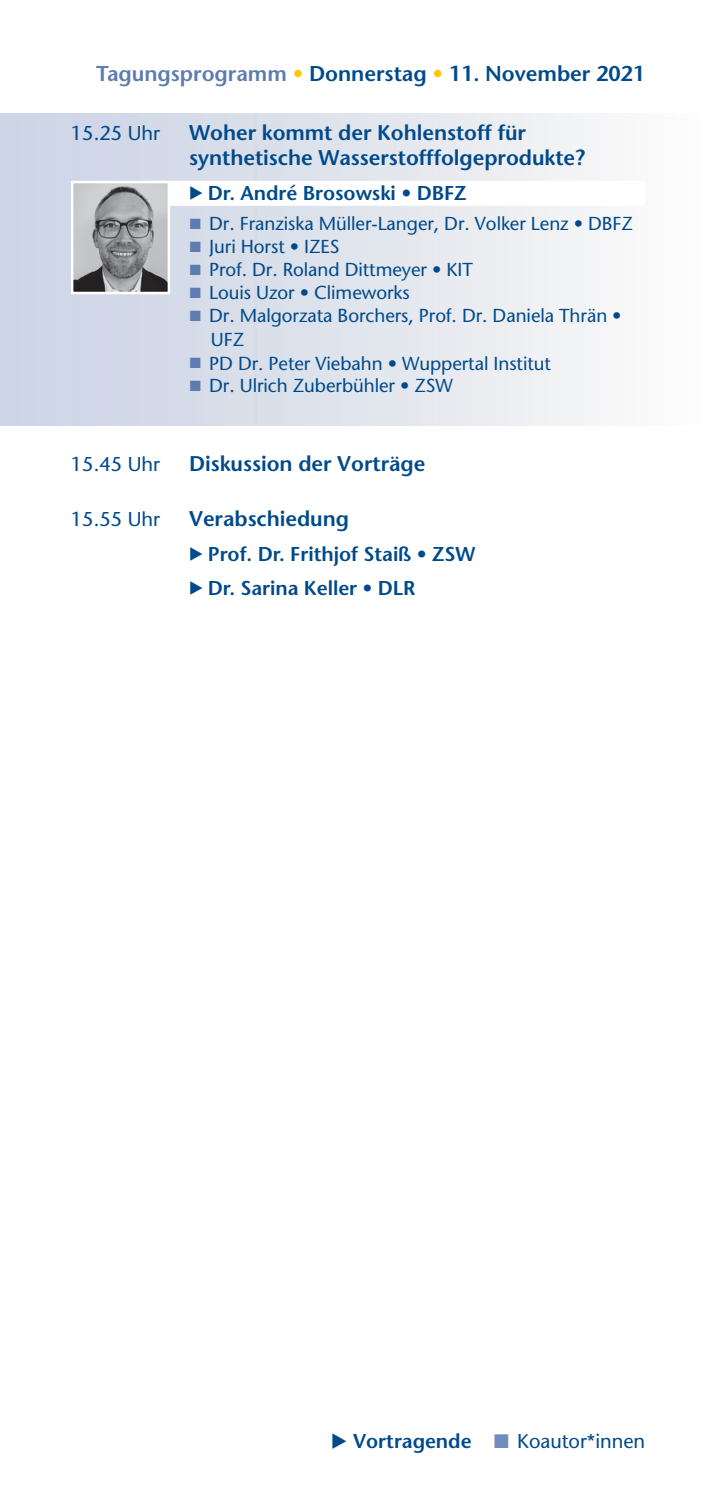
<style>
.page{position:relative;width:709px;height:1489px;background:#fff}
.page>*{position:absolute;margin:0;border:0;box-sizing:border-box;transform-origin:0 0}
.t1{font:600 21.5px "Stone Sans";letter-spacing:-.005em;color:#004a8b}
.t2{font:600 21.25px/25.5px "Stone Sans";letter-spacing:-.005em;color:#004a8b}
.t3{font:600 20px/34.5px "Stone Sans";letter-spacing:-.005em;color:#004a8b}
.t4{font:20px "Stone Sans";letter-spacing:-.005em;color:#004a8b}
.t5{font:18.75px "Stone Sans";letter-spacing:-.005em;color:#004a8b}
.s1{color:#5d7cb0}
.s2{color:#fec70c}
.s3{font-family:"Pi European Three";font-weight:400;font-size:17.5px}
.s4{font-family:"Pi European Three";font-size:15px;color:#5d7cb0}
.s5{font-family:"Pi European Three"}
.s6{font-weight:600}
.s7{font-family:"Pi European Three";color:#728bba}
</style>
<div class="page">
<div style="left:0;top:113px;width:709px;height:312px;background:linear-gradient(to right,#c9d1e3,#fcfbf9)"></div>
<div style="left:151px;top:181px;width:494px;height:25px;background:#fff"></div>
<img style="left:74px;top:184px;width:93px;height:107px">
<div style="left:71px;top:181px;width:99px;height:113px;border:2px solid #fff"></div>
<p class="t1" style="left:96px;top:60px;width:550px"><span class="s1">Tagungsprogramm</span> <span class="s2">•</span> Donnerstag <span class="s2">•</span> 11. November 2021</p>
<p class="t4" style="left:71px;top:120px;width:91px">15.25 Uhr</p>
<p class="t2" style="left:189px;top:119px;width:397px">Woher kommt der Kohlenstoff für synthetische Wasserstofffolgeprodukte?</p>
<p class="t3" style="left:189px;top:176px;width:279px"><span class="s3">E</span> Dr. André Brosowski • DBFZ</p>
<p class="t5" style="left:189px;top:212px;width:445px"><span class="s4">L</span> Dr. Franziska Müller-Langer, Dr. Volker Lenz • DBFZ</p>
<p class="t5" style="left:189px;top:235px;width:152px"><span class="s4">L</span> Juri Horst • IZES</p>
<p class="t5" style="left:189px;top:258px;width:285px"><span class="s4">L</span> Prof. Dr. Roland Dittmeyer • KIT</p>
<p class="t5" style="left:189px;top:281px;width:222px"><span class="s4">L</span> Louis Uzor • Climeworks</p>
<p class="t5" style="left:189px;top:304px;width:434px"><span class="s4">L</span> Dr. Malgorzata Borchers, Prof. Dr. Daniela Thrän •</p>
<p class="t5" style="left:211px;top:328px;width:35px">UFZ</p>
<p class="t5" style="left:189px;top:351px;width:363px"><span class="s4">L</span> PD Dr. Peter Viebahn • Wuppertal Institut</p>
<p class="t5" style="left:189px;top:374px;width:265px"><span class="s4">L</span> Dr. Ulrich Zuberbühler • ZSW</p>
<p class="t4" style="left:71px;top:451px;width:91px">15.45 Uhr</p>
<p class="t2" style="left:189px;top:450px;width:238px">Diskussion der Vorträge</p>
<p class="t4" style="left:71px;top:506px;width:91px">15.55 Uhr</p>
<p class="t2" style="left:189px;top:505px;width:161px">Verabschiedung</p>
<p class="t3" style="left:189px;top:536px;width:288px"><span class="s3">E</span> Prof. Dr. Frithjof Staiß • ZSW<br><span class="s3">E</span> Dr. Sarina Keller • DLR</p>
<p class="t4" style="left:331px;top:1428px;width:315px"><span class="s5">E</span> <span class="s6">Vortragende</span> <span class="s7">L</span> Koautor*innen</p>
</div>
